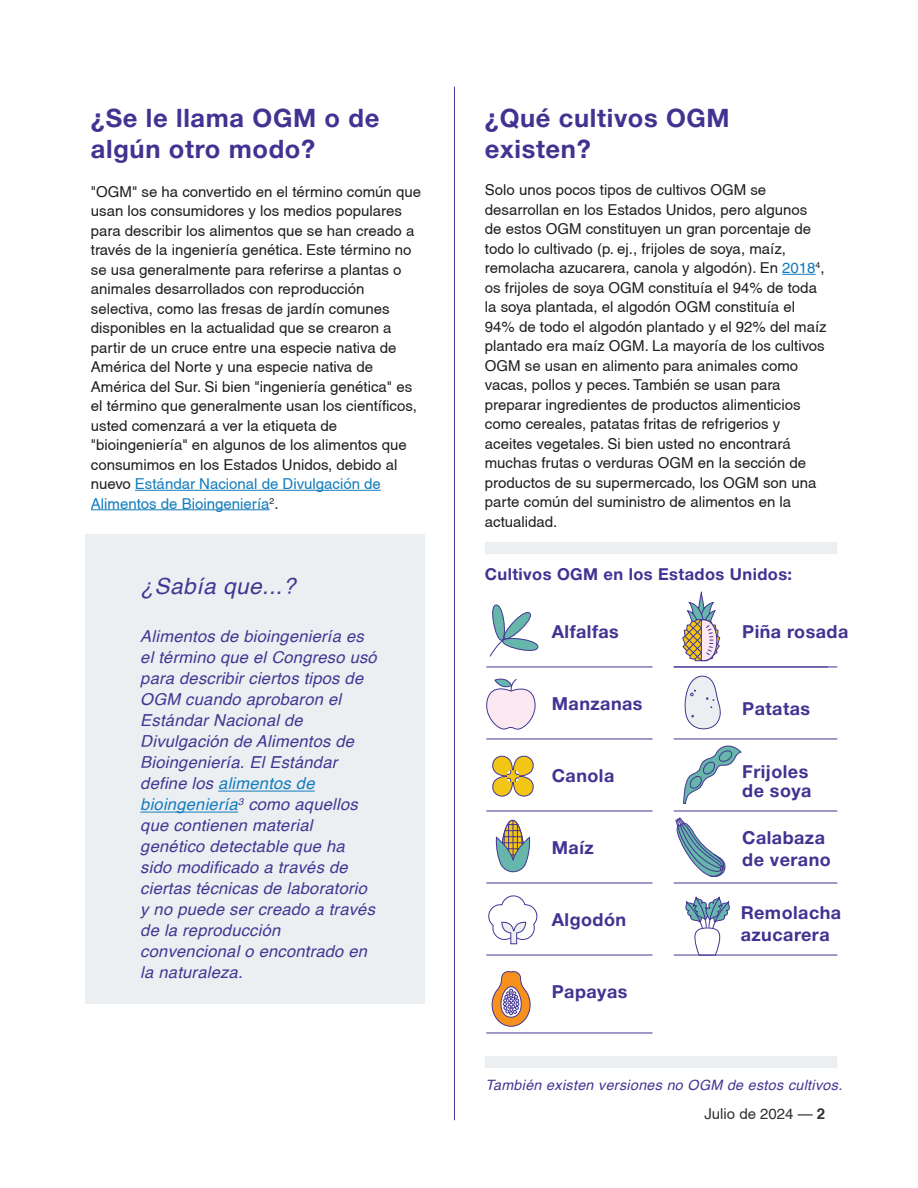
<style>
.page{position:relative;width:918px;height:1188px;background:#fff}
.page>*{position:absolute;margin:0;border:0;box-sizing:border-box;transform-origin:0 0}
.t1{font:700 25.5px/30.6px "Helvetica Neue";letter-spacing:.025em;color:#423392}
.t2{font:italic 22.5px "Helvetica";letter-spacing:.025em;color:#433592}
.t3{font:700 18px/22.5px "Helvetica Neue";letter-spacing:.025em;color:#423392}
.t4{font:italic 16.5px/21px "Helvetica";letter-spacing:.015em;color:#433592}
.t5{font:700 16.5px "Helvetica Neue";letter-spacing:.025em;color:#423392}
.t6{font:15px/19.5px "Helvetica";color:#211e1e}
.t7{font:15px "Helvetica";color:#313232}
.t8{font:italic 14.25px "Helvetica";letter-spacing:.025em;color:#433592}
.s1{color:#137cbc}
.s2{font-weight:700}
</style>
<div class="page">
<div style="left:85px;top:534px;width:340px;height:470px;background:#ebeff2"></div>
<hr style="left:454px;top:87px;width:1px;height:1033px;background:#433592">
<hr style="left:782px;top:274px;width:34px;height:1px;background:#137cbc">
<hr style="left:486px;top:1033px;width:167px;height:1px;background:#433592">
<hr style="left:486px;top:955px;width:167px;height:1px;background:#433592">
<hr style="left:486px;top:883px;width:167px;height:1px;background:#433592">
<hr style="left:486px;top:811px;width:167px;height:1px;background:#433592">
<hr style="left:486px;top:739px;width:167px;height:1px;background:#433592">
<hr style="left:486px;top:667px;width:167px;height:1px;background:#433592">
<hr style="left:674px;top:883px;width:163px;height:1px;background:#433592">
<hr style="left:674px;top:811px;width:163px;height:1px;background:#433592">
<hr style="left:674px;top:739px;width:163px;height:1px;background:#433592">
<hr style="left:674px;top:667px;width:163px;height:1px;background:#433592">
<div style="left:485px;top:1056px;width:352px;height:12px;background:#ebeff2"></div>
<div style="left:485px;top:542px;width:352px;height:12px;background:#ebeff2"></div>
<hr style="left:91px;top:509px;width:179px;height:1px;background:#137cbc">
<hr style="left:135px;top:490px;width:246px;height:1px;background:#137cbc">
<hr style="left:140px;top:812px;width:98px;height:1px;background:#137cbc">
<hr style="left:218px;top:791px;width:97px;height:1px;background:#137cbc">
<svg style="left:683px;top:896px;width:49px;height:59px"></svg>
<hr style="left:674px;top:955px;width:163px;height:1px;background:#433592">
<svg style="left:492px;top:755px;width:42px;height:42px"></svg>
<svg style="left:486px;top:678px;width:50px;height:52px"></svg>
<svg style="left:496px;top:810px;width:34px;height:62px"></svg>
<svg style="left:488px;top:895px;width:50px;height:50px"></svg>
<svg style="left:675px;top:817px;width:51px;height:60px"></svg>
<svg style="left:683px;top:745px;width:59px;height:59px"></svg>
<svg style="left:682px;top:593px;width:39px;height:137px"></svg>
<svg style="left:489px;top:605px;width:49px;height:52px"></svg>
<svg style="left:491px;top:971px;width:40px;height:56px"></svg>
<h2 class="t1" style="left:91px;top:103px;width:290px">¿Se le llama OGM o de algún otro modo?</h2>
<p class="t6" style="left:91px;top:182px;width:332px">"OGM" se ha convertido en el término común que usan los consumidores y los medios populares para describir los alimentos que se han creado a través de la ingeniería genética. Este término no se usa generalmente para referirse a plantas o animales desarrollados con reproducción selectiva, como las fresas de jardín comunes disponibles en la actualidad que se crearon a partir de un cruce entre una especie nativa de América del Norte y una especie nativa de América del Sur. Si bien "ingeniería genética" es el término que generalmente usan los científicos, usted comenzará a ver la etiqueta de "bioingeniería" en algunos de los alimentos que consumimos en los Estados Unidos, debido al nuevo <span class="s1">Estándar Nacional de Divulgación de Alimentos de Bioingeniería</span><sup>2</sup>.</p>
<h3 class="t2" style="left:140px;top:568px;width:156px">¿Sabía que...?</h3>
<p class="t4" style="left:140px;top:626px;width:239px">Alimentos de bioingeniería es el término que el Congreso usó para describir ciertos tipos de<br>OGM cuando aprobaron el<br>Estándar Nacional de<br>Divulgación de Alimentos de<br>Bioingeniería. El Estándar define los <span class="s1">alimentos de bioingeniería</span><sup>3</sup> como aquellos que contienen material genético detectable que ha sido modificado a través de ciertas técnicas de laboratorio y no puede ser creado a través de la reproducción convencional o encontrado en la naturaleza.</p>
<h2 class="t1" style="left:485px;top:103px;width:246px">¿Qué cultivos OGM existen?</h2>
<p class="t6" style="left:485px;top:180px;width:343px">Solo unos pocos tipos de cultivos OGM se desarrollan en los Estados Unidos, pero algunos de estos OGM constituyen un gran porcentaje de todo lo cultivado (p. ej., frijoles de soya, maíz, remolacha azucarera, canola y algodón). En <span class="s1">2018</span><sup>4</sup>, os frijoles de soya OGM constituía el 94% de toda la soya plantada, el algodón OGM constituía el 94% de todo el algodón plantado y el 92% del maíz plantado era maíz OGM. La mayoría de los cultivos OGM se usan en alimento para animales como vacas, pollos y peces. También se usan para preparar ingredientes de productos alimenticios como cereales, patatas fritas de refrigerios y aceites vegetales. Si bien usted no encontrará muchas frutas o verduras OGM en la sección de productos de su supermercado, los OGM son una parte común del suministro de alimentos en la actualidad.</p>
<p class="t5" style="left:485px;top:561px;width:309px">Cultivos OGM en los Estados Unidos:</p>
<p class="t3" style="left:552px;top:621px;width:69px">Alfalfas</p>
<p class="t3" style="left:742px;top:621px;width:108px">Piña rosada</p>
<p class="t3" style="left:552px;top:693px;width:92px">Manzanas</p>
<p class="t3" style="left:742px;top:697px;width:70px">Patatas</p>
<p class="t3" style="left:552px;top:765px;width:64px">Canola</p>
<p class="t3" style="left:742px;top:762px;width:71px;line-height:19.5px">Frijoles de soya</p>
<p class="t3" style="left:552px;top:837px;width:43px">Maíz</p>
<p class="t3" style="left:742px;top:826px;width:90px">Calabaza de verano</p>
<p class="t3" style="left:552px;top:909px;width:76px">Algodón</p>
<p class="t3" style="left:741px;top:902px;width:102px">Remolacha azucarera</p>
<p class="t3" style="left:552px;top:981px;width:77px">Papayas</p>
<p class="t8" style="left:486px;top:1074px;width:358px">También existen versiones no OGM de estos cultivos.</p>
<p class="t7" style="left:705px;top:1105px;width:122px">Julio de 2024 — <span class="s2">2</span></p>
</div>
